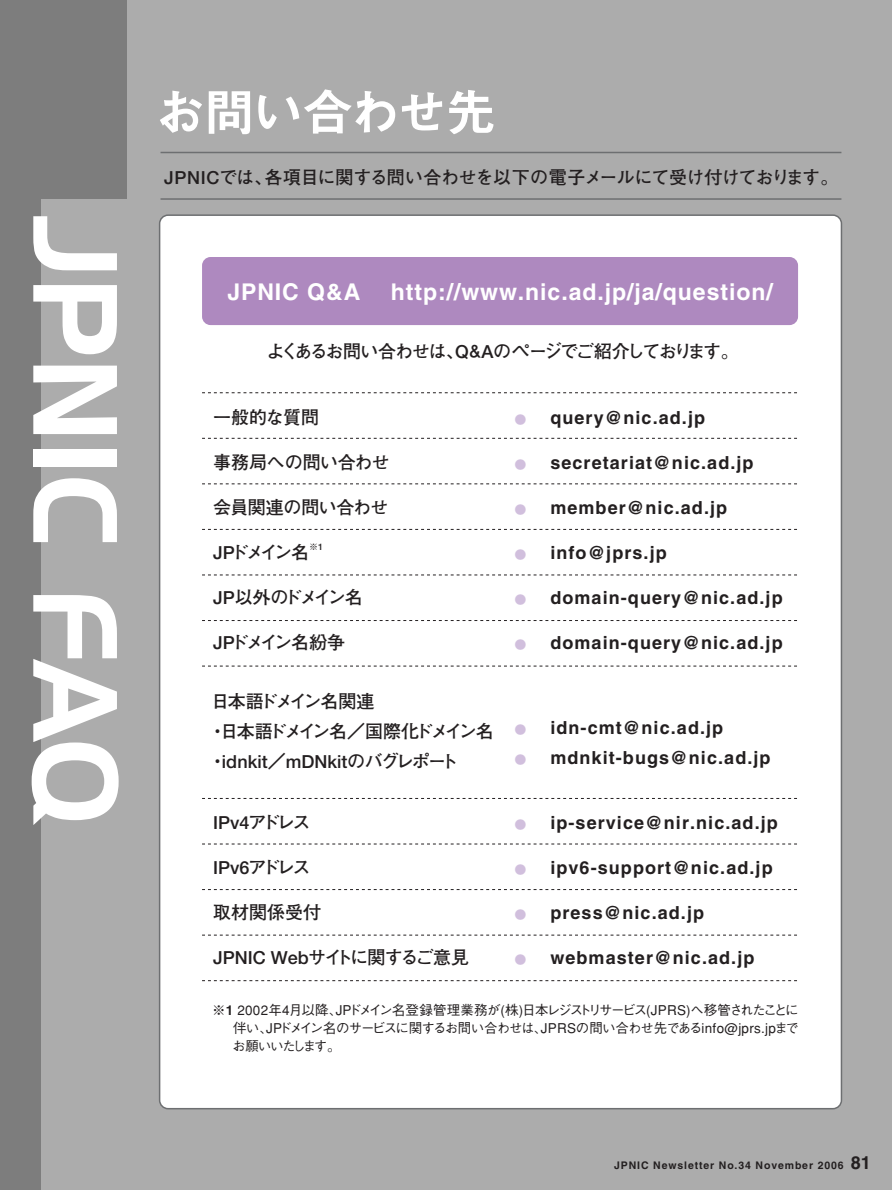
<style>
.page{position:relative;width:892px;height:1190px;background:#fff}
.page>*{position:absolute;margin:0;border:0;box-sizing:border-box;transform-origin:0 0}
.t1{font:51px "Midashi Go MB31";letter-spacing:-.05em;color:#fff}
.t2{font:23.1px "Midashi Go MB31";letter-spacing:.04em;color:#fff}
.t3{font:18px/30px "Midashi Go MB31";letter-spacing:.06em;color:#231f20}
.t4{font:700 18px "Futo Go B101";letter-spacing:-.035em;color:#231f20}
.t5{font:700 18px/30px "Futo Go B101";letter-spacing:-.075em;color:#231f20}
.t6{font:700 18px "Futo Go B101";letter-spacing:-.105em;color:#231f20}
.t7{font:700 18px "Futo Go B101";letter-spacing:-.015em;color:#231f20}
.t8{font:700 18px "Futo Go B101";letter-spacing:-.115em;color:#231f20}
.t9{font:500 13.5px/18px "Gothic BBB";letter-spacing:-.05em;color:#231f20;text-align:justify}
.t10{font:12px "Midashi Go MB31";color:#d1bfdd}
.t11{font:10.5px "Midashi Go MB31";letter-spacing:.085em;color:#231f20}
.t12{font:700 9px "Futo Go B101";color:#231f20}
.s1{font-family:"Midashi Go MB31";font-weight:400}
.s2{font-size:18px}
</style>
<div class="page">
<div style="left:41px;top:0;width:851px;height:1189px;background:#acacac"></div>
<div style="left:0;top:0;width:41px;height:1189px;background:#7d7d7d"></div>
<div style="left:23px;top:0;width:103px;height:199px;background:#7d7d7d"></div>
<div style="left:159px;top:214px;width:683px;height:895px;background:#fff;border:2px solid #6d6f71;border-radius:9px"></div>
<div style="left:202px;top:257px;width:596px;height:68px;background:#ae89bf;border-radius:9px"></div>
<svg style="left:202px;top:392px;width:595px;height:1px"></svg>
<svg style="left:202px;top:438px;width:595px;height:1px"></svg>
<svg style="left:202px;top:483px;width:595px;height:1px"></svg>
<svg style="left:202px;top:529px;width:595px;height:1px"></svg>
<svg style="left:202px;top:574px;width:595px;height:1px"></svg>
<svg style="left:202px;top:620px;width:595px;height:1px"></svg>
<svg style="left:202px;top:665px;width:595px;height:1px"></svg>
<svg style="left:202px;top:798px;width:595px;height:1px"></svg>
<svg style="left:202px;top:843px;width:595px;height:1px"></svg>
<svg style="left:202px;top:889px;width:595px;height:1px"></svg>
<svg style="left:202px;top:934px;width:595px;height:1px"></svg>
<svg style="left:202px;top:980px;width:595px;height:1px"></svg>
<hr style="left:161px;top:198px;width:680px;height:2px;background:#6d6f71">
<hr style="left:161px;top:152px;width:680px;height:1px;background:#6d6f71">
<svg style="left:33px;top:216px;width:84px;height:54px"></svg>
<svg style="left:33px;top:285px;width:84px;height:69px"></svg>
<svg style="left:33px;top:365px;width:84px;height:69px"></svg>
<div style="left:33px;top:450px;width:84px;height:17px;background:#fff"></div>
<svg style="left:33px;top:478px;width:84px;height:64px"></svg>
<svg style="left:32px;top:595px;width:87px;height:230px"></svg>
<h1 class="t1" style="left:155px;top:93px;width:342px">お問い合わせ先</h1>
<p class="t4" style="left:164px;top:170px;width:675px">JPNICでは、各項目に関する問い合わせを以下の電子メールにて受け付けております。</p>
<p class="t2" style="left:227px;top:282px;width:135px">JPNIC Q＆A</p>
<p class="t2" style="left:391px;top:282px;width:383px">http://www.nic.ad.jp/ja/question/</p>
<p class="t6" style="left:267px;top:345px;width:473px">よくあるお問い合わせは、Q＆Aのページでご紹介しております。</p>
<p class="t4" style="left:213px;top:410px;width:108px">一般的な質問</p>
<p class="t7" style="left:213px;top:455px;width:178px">事務局への問い合わせ</p>
<p class="t4" style="left:213px;top:500px;width:177px">会員関連の問い合わせ</p>
<p class="t4" style="left:213px;top:545px;width:98px">J Pドメイン名</p>
<p class="t12" style="left:309px;top:543px;width:16px">※1</p>
<p class="t5" style="left:213px;top:584px;width:151px">JP以外のドメイン名</p>
<p class="t8" style="left:213px;top:635px;width:134px">JPドメイン名紛争</p>
<p class="t5" style="left:208px;top:688px;width:287px">日本語ドメイン名関連<br>・日本語ドメイン名／国際化ドメイン名・idnkit／mDNkitのバグレポート</p>
<p class="t4" style="left:213px;top:815px;width:99px">IPv4アドレス</p>
<p class="t4" style="left:213px;top:860px;width:99px">IPv6アドレス</p>
<p class="t4" style="left:213px;top:905px;width:110px">取材関係受付</p>
<p class="t4" style="left:213px;top:950px;width:258px">JPNIC Webサイトに関するご意見</p>
<p class="t10" style="left:515px;top:414px;width:13px">●</p>
<p class="t10" style="left:515px;top:459px;width:13px">●</p>
<p class="t10" style="left:515px;top:504px;width:13px">●</p>
<p class="t10" style="left:515px;top:549px;width:13px">●</p>
<p class="t10" style="left:515px;top:594px;width:13px">●</p>
<p class="t10" style="left:515px;top:639px;width:13px">●</p>
<p class="t10" style="left:515px;top:725px;width:13px">●</p>
<p class="t10" style="left:515px;top:755px;width:13px">●</p>
<p class="t10" style="left:515px;top:819px;width:13px">●</p>
<p class="t10" style="left:515px;top:864px;width:13px">●</p>
<p class="t10" style="left:515px;top:909px;width:13px">●</p>
<p class="t10" style="left:515px;top:954px;width:13px">●</p>
<p class="t3" style="left:550px;top:404px;width:156px">query@nic.ad.jp</p>
<p class="t3" style="left:550px;top:449px;width:205px">secretariat@nic.ad.jp</p>
<p class="t3" style="left:550px;top:494px;width:178px">member@nic.ad.jp</p>
<p class="t3" style="left:550px;top:539px;width:118px">info@jprs.jp</p>
<p class="t3" style="left:550px;top:584px;width:234px">domain-query@nic.ad.jp</p>
<p class="t3" style="left:550px;top:629px;width:234px">domain-query@nic.ad.jp</p>
<p class="t3" style="left:550px;top:714px;width:222px">idn-cmt@nic.ad.jp mdnkit-bugs@nic.ad.jp</p>
<p class="t3" style="left:550px;top:809px;width:229px">ip-service@nir.nic.ad.jp</p>
<p class="t3" style="left:550px;top:854px;width:224px">ipv6-support@nic.ad.jp</p>
<p class="t3" style="left:550px;top:899px;width:155px">press@nic.ad.jp</p>
<p class="t3" style="left:550px;top:944px;width:206px">webmaster@nic.ad.jp</p>
<p class="t9" style="left:232px;top:1002px;width:568px;text-indent:-20px"><span class="s1">※1</span> 2002年4月以降、JPドメイン名登録管理業務が(株)日本レジストリサービス(JPRS)へ移管されたことに伴い、JPドメイン名のサービスに関するお問い合わせは、JPRSの問い合わせ先であるinfo@jprs.jpまでお願いいたします。</p>
<p class="t11" style="left:614px;top:1161px;width:258px">JPNIC Newsletter No.34 November 2006 <span class="s2">81</span></p>
</div>
